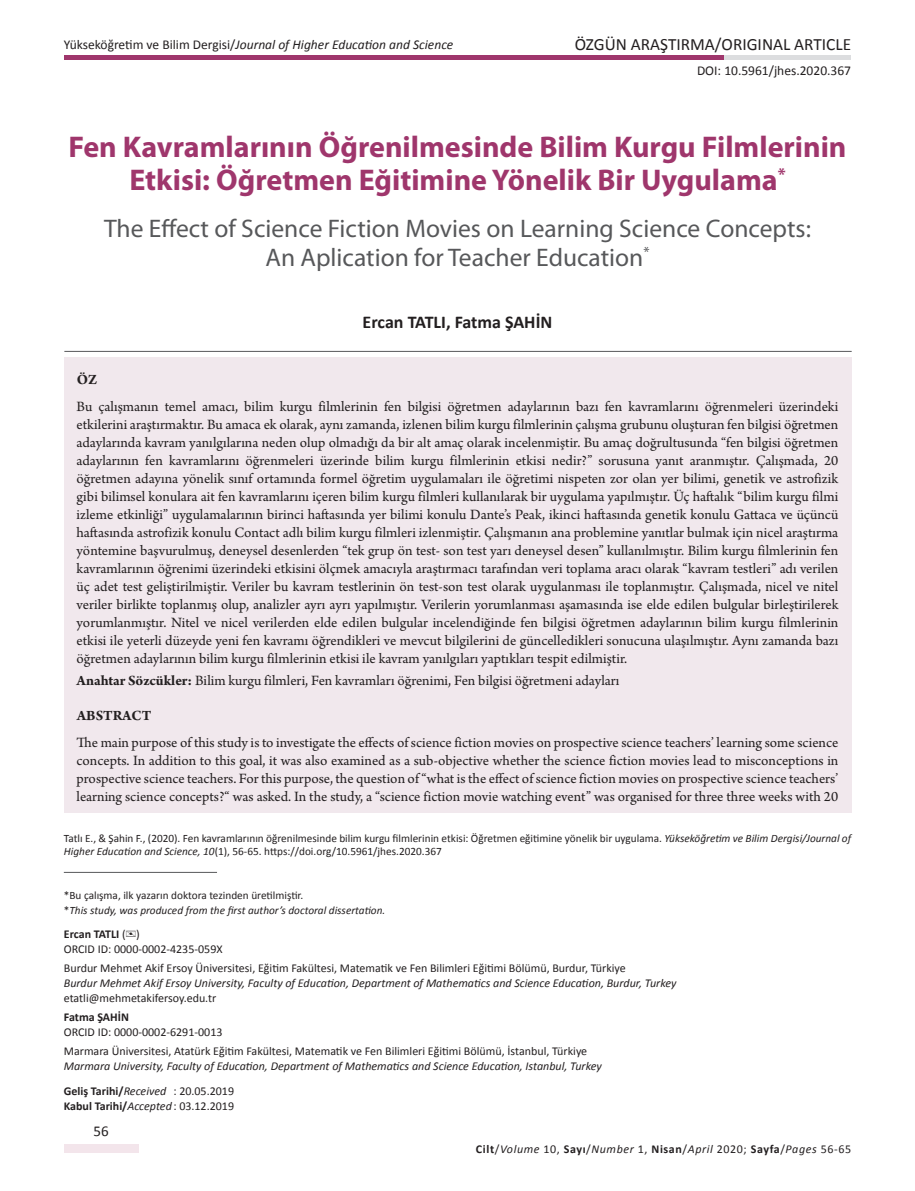
<style>
.page{position:relative;width:915px;height:1191px;background:#fff}
.page>*{position:absolute;margin:0;border:0;box-sizing:border-box;transform-origin:0 0}
.t1{font:700 30px/33px "Myriad Pro";color:#9f366c;text-align:center}
.t2{font:25.5px/29.2px "Myriad Pro";color:#57585a;text-align:center}
.t3{font:700 18px "Calibri";color:#231f20}
.t4{font:17.25px "Calibri";color:#231f20}
.t5{font:15px/18px "Arno Pro";color:#231f20;text-align:justify}
.t6{font:700 15px "Arno Pro";letter-spacing:.005em;color:#231f20}
.t7{font:15px "Calibri";color:#231f20}
.t8{font:italic 13.5px "Calibri";color:#231f20}
.t9{font:13.5px "Calibri";color:#231f20}
.t10{font:12px/15px "Calibri";color:#231f20}
.t11{font:italic 12px/24.8px "Calibri";color:#231f20}
.t12{font:italic 12px "Calibri";letter-spacing:.05em;color:#231f20}
.t13{font:700 12px "Calibri";color:#231f20}
.t14{font:11.25px/13.5px "Calibri";color:#231f20}
.t15{font:italic 11.25px/15px "Calibri";color:#231f20}
.s1{font-style:normal}
.s2{font-weight:700}
.s3{font-style:italic}
.s4{font-weight:700;font-style:normal}
.s5{font-weight:400;font-style:italic}
.s6{font-weight:400}
</style>
<div class="page">
<div style="left:64px;top:1144px;width:74px;height:8px;background:#f3e5eb"></div>
<div style="left:719px;top:55px;width:131px;height:5px;background:#dcdddf"></div>
<div style="left:64px;top:55px;width:659px;height:5px;background:#9f366c"></div>
<div style="left:64px;top:357px;width:786px;height:455px;background:#f1e8ed"></div>
<hr style="left:64px;top:351px;width:787px;height:1px;background:#57585a">
<hr style="left:64px;top:872px;width:153px;height:1px;background:#57585a">
<p class="t8" style="left:64px;top:36px;width:391px"><span class="s1">Yükseköğretim ve Bilim Dergisi/</span>Journal of Higher Education and Science</p>
<p class="t4" style="left:574px;top:34px;width:278px">ÖZGÜN ARAŞTIRMA/ORIGINAL ARTICLE</p>
<p class="t9" style="left:696px;top:62px;width:156px">DOI: 10.5961/jhes.2020.367</p>
<h1 class="t1" style="left:68px;top:130px;width:779px">Fen Kavramlarının Öğrenilmesinde Bilim Kurgu Filmlerinin<br>Etkisi: Öğretmen Eğitimine Yönelik Bir Uygulama<sup>*</sup></h1>
<h2 class="t2" style="left:104px;top:213px;width:708px">The Effect of Science Fiction Movies on Learning Science Concepts:<br>An Aplication for Teacher Education<sup>*</sup></h2>
<p class="t3" style="left:362px;top:310px;width:191px">Ercan TATLI, Fatma ŞAHİN</p>
<p class="t6" style="left:77px;top:371px;width:22px">ÖZ</p>
<p class="t5" style="left:77px;top:398px;width:763px">Bu çalışmanın temel amacı, bilim kurgu filmlerinin fen bilgisi öğretmen adaylarının bazı fen kavramlarını öğrenmeleri üzerindeki etkilerini araştırmaktır. Bu amaca ek olarak, aynı zamanda, izlenen bilim kurgu filmlerinin çalışma grubunu oluşturan fen bilgisi öğretmen adaylarında kavram yanılgılarına neden olup olmadığı da bir alt amaç olarak incelenmiştir. Bu amaç doğrultusunda “fen bilgisi öğretmen adaylarının fen kavramlarını öğrenmeleri üzerinde bilim kurgu filmlerinin etkisi nedir?” sorusuna yanıt aranmıştır. Çalışmada, 20 öğretmen adayına yönelik sınıf ortamında formel öğretim uygulamaları ile öğretimi nispeten zor olan yer bilimi, genetik ve astrofizik gibi bilimsel konulara ait fen kavramlarını içeren bilim kurgu filmleri kullanılarak bir uygulama yapılmıştır. Üç haftalık “bilim kurgu filmi izleme etkinliği” uygulamalarının birinci haftasında yer bilimi konulu Dante’s Peak, ikinci haftasında genetik konulu Gattaca ve üçüncü haftasında astrofizik konulu Contact adlı bilim kurgu filmleri izlenmiştir. Çalışmanın ana problemine yanıtlar bulmak için nicel araştırma yöntemine başvurulmuş, deneysel desenlerden “tek grup ön test- son test yarı deneysel desen” kullanılmıştır. Bilim kurgu filmlerinin fen kavramlarının öğrenimi üzerindeki etkisini ölçmek amacıyla araştırmacı tarafından veri toplama aracı olarak “kavram testleri” adı verilen üç adet test geliştirilmiştir. Veriler bu kavram testlerinin ön test-son test olarak uygulanması ile toplanmıştır. Çalışmada, nicel ve nitel veriler birlikte toplanmış olup, analizler ayrı ayrı yapılmıştır. Verilerin yorumlanması aşamasında ise elde edilen bulgular birleştirilerek yorumlanmıştır. Nitel ve nicel verilerden elde edilen bulgular incelendiğinde fen bilgisi öğretmen adaylarının bilim kurgu filmlerinin etkisi ile yeterli düzeyde yeni fen kavramı öğrendikleri ve mevcut bilgilerini de güncelledikleri sonucuna ulaşılmıştır. Aynı zamanda bazı öğretmen adaylarının bilim kurgu filmlerinin etkisi ile kavram yanılgıları yaptıkları tespit edilmiştir.</p>
<p class="t5" style="left:77px;top:672px;width:544px"><span class="s2">Anahtar Sözcükler:</span> Bilim kurgu filmleri, Fen kavramları öğrenimi, Fen bilgisi öğretmeni adayları</p>
<p class="t6" style="left:77px;top:707px;width:76px">ABSTRACT</p>
<p class="t5" style="left:77px;top:734px;width:763px">The main purpose of this study is to investigate the effects of science fiction movies on prospective science teachers’ learning some science concepts. In addition to this goal, it was also examined as a sub-objective whether the science fiction movies lead to misconceptions in prospective science teachers. For this purpose, the question of “what is the effect of science fiction movies on prospective science teachers’ learning science concepts?“ was asked. In the study, a “science fiction movie watching event” was organised for three three weeks with 20</p>
<p class="t14" style="left:64px;top:831px;width:788px">Tatlı E., &amp; Şahin F., (2020). Fen kavramlarının öğrenilmesinde bilim kurgu filmlerinin etkisi: Öğretmen eğitimine yönelik bir uygulama. <span class="s3">Yükseköğretim ve Bilim Dergisi/Journal of<br>Higher Education and Science, 10</span>(1), 56-65. https://doi.org/10.5961/jhes.2020.367</p>
<p class="t15" style="left:64px;top:887px;width:323px"><span class="s1">*Bu çalışma, ilk yazarın doktora tezinden üretilmiştir.<br>*</span>This study, was produced from the first author’s doctoral dissertation.</p>
<p class="t10" style="left:64px;top:926px;width:160px"><span class="s2">Ercan TATLI</span> ( )<br>ORCID ID: 0000-0002-4235-059X</p>
<p class="t10" style="left:64px;top:960px;width:563px">Burdur Mehmet Akif Ersoy Üniversitesi, Eğitim Fakültesi, Matematik ve Fen Bilimleri Eğitimi Bölümü, Burdur, Türkiye</p>
<p class="t11" style="left:64px;top:970px;width:614px">Burdur Mehmet Akif Ersoy University, Faculty of Education, Department of Mathematics and Science Education, Burdur, Turkey</p>
<p class="t10" style="left:64px;top:990px;width:154px">etatli@mehmetakifersoy.edu.tr</p>
<p class="t13" style="left:64px;top:1009px;width:67px">Fatma ŞAHİN</p>
<p class="t10" style="left:64px;top:1022px;width:524px;line-height:19.2px">ORCID ID: 0000-0002-6291-0013<br>Marmara Üniversitesi, Atatürk Eğitim Fakültesi, Matematik ve Fen Bilimleri Eğitimi Bölümü, İstanbul, Türkiye</p>
<p class="t11" style="left:64px;top:1053px;width:539px">Marmara University, Faculty of Education, Department of Mathematics and Science Education, Istanbul, Turkey<br><span class="s4">Geliş Tarihi/</span>Received <span class="s1">: 20.05.2019</span></p>
<p class="t13" style="left:64px;top:1098px;width:172px">Kabul Tarihi/<span class="s5">Accepted</span><span class="s6">: 03.12.2019</span></p>
<p class="t7" style="left:93px;top:1121px;width:17px">56</p>
<p class="t12" style="left:476px;top:1140px;width:376px"><span class="s4">Cilt</span><span class="s1">/</span>Volume <span class="s1">10,</span> <span class="s4">Sayı</span><span class="s1">/</span>Number <span class="s1">1,</span> <span class="s4">Nisan</span><span class="s1">/</span>April <span class="s1">2020;</span> <span class="s4">Sayfa</span><span class="s1">/</span>Pages <span class="s1">56-65</span></p>
</div>
